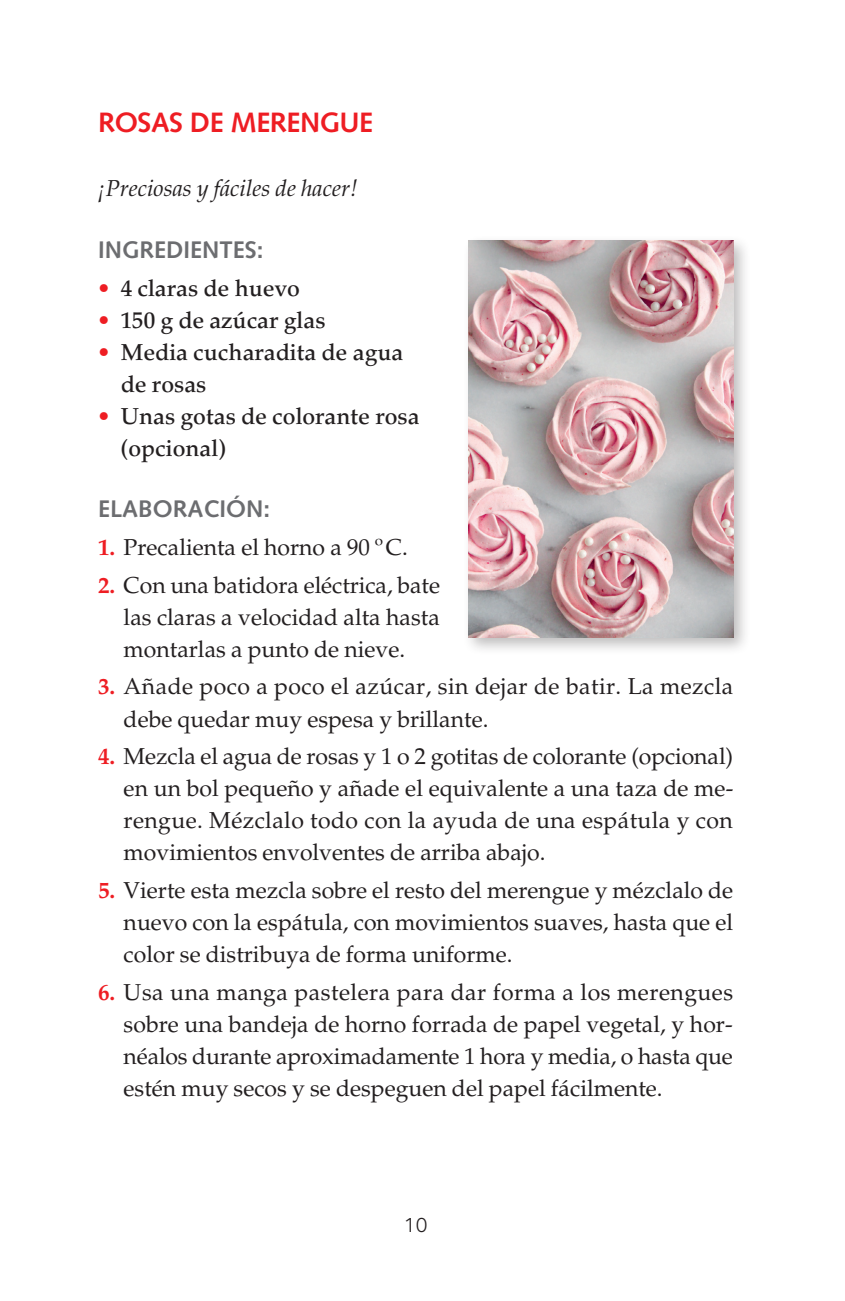
<style>
.page{position:relative;width:845px;height:1301px;background:#fff}
.page>*{position:absolute;margin:0;border:0;box-sizing:border-box;transform-origin:0 0}
.t1{font:700 28px "Syntax LT Std";letter-spacing:-.02em;color:#ee1d23}
.t2{font:700 24px "Syntax LT Std";color:#6c6d70}
.t3{font:23px/32px "Palatino LT Std";color:#231f20;text-align:justify}
.t4{font:500 23px/32px "Palatino LT Std";color:#231f20}
.t5{font:23px/32px "Palatino LT Std";letter-spacing:.02em;color:#231f20}
.t6{font:italic 23px "Palatino LT Std";color:#231f20}
.t7{font:300 20px "Core Sans A35";color:#231f20}
.s1{color:#ee1d23}
.s2{font-weight:700;color:#ee1d23}
</style>
<div class="page">
<div style="left:462px;top:234px;width:289px;height:421px;background:#231f20;opacity:.3"></div>
<img style="left:468px;top:240px;width:265px;height:397px">
<p class="t1" style="left:98px;top:106px;width:276px">ROSAS DE MERENGUE</p>
<p class="t6" style="left:98px;top:175px;width:261px">¡Preciosas y fáciles de hacer!</p>
<p class="t2" style="left:98px;top:236px;width:167px">INGREDIENTES:</p>
<p class="t4" style="left:98px;top:272px;width:203px"><span class="s1">•</span> 4 claras de huevo</p>
<p class="t4" style="left:98px;top:304px;width:229px"><span class="s1">•</span> 150 g de azúcar glas</p>
<p class="t4" style="left:121px;top:336px;width:284px;text-indent:-23px"><span class="s1">•</span> Media cucharadita de agua de rosas</p>
<p class="t4" style="left:121px;top:400px;width:300px;text-indent:-23px"><span class="s1">•</span> Unas gotas de colorante rosa (opcional)</p>
<p class="t2" style="left:98px;top:495px;width:173px">ELABORACIÓN:</p>
<p class="t3" style="left:98px;top:531px;width:311px"><span class="s2">1.</span> Precalienta el horno a 90 ºC.</p>
<p class="t3" style="left:124px;top:569px;width:318px;text-indent:-26px"><span class="s2">2.</span> Con una batidora eléctrica, bate las claras a velocidad alta hasta montarlas a punto de nieve.</p>
<p class="t5" style="left:124px;top:671px;width:611px;text-indent:-26px"><span class="s2">3.</span> Añade poco a poco el azúcar, sin dejar de batir. La mezcla debe quedar muy espesa y brillante.</p>
<p class="t3" style="left:124px;top:740px;width:611px;text-indent:-26px"><span class="s2">4.</span> Mezcla el agua de rosas y 1 o 2 gotitas de colorante (opcional) en un bol pequeño y añade el equivalente a una taza de me&shy;rengue. Mézclalo todo con la ayuda de una espátula y con movimientos envolventes de arriba abajo.</p>
<p class="t3" style="left:124px;top:874px;width:611px;text-indent:-26px"><span class="s2">5.</span> Vierte esta mezcla sobre el resto del merengue y mézclalo de nuevo con la espátula, con movimientos suaves, hasta que el color se distribuya de forma uniforme.</p>
<p class="t3" style="left:124px;top:976px;width:611px;text-indent:-26px"><span class="s2">6.</span> Usa una manga pastelera para dar forma a los merengues sobre una bandeja de horno forrada de papel vegetal, y hor&shy;néalos durante aproximadamente 1 hora y media, o hasta que estén muy secos y se despeguen del papel fácilmente.</p>
<p class="t7" style="left:404px;top:1211px;width:25px">10</p>
</div>
